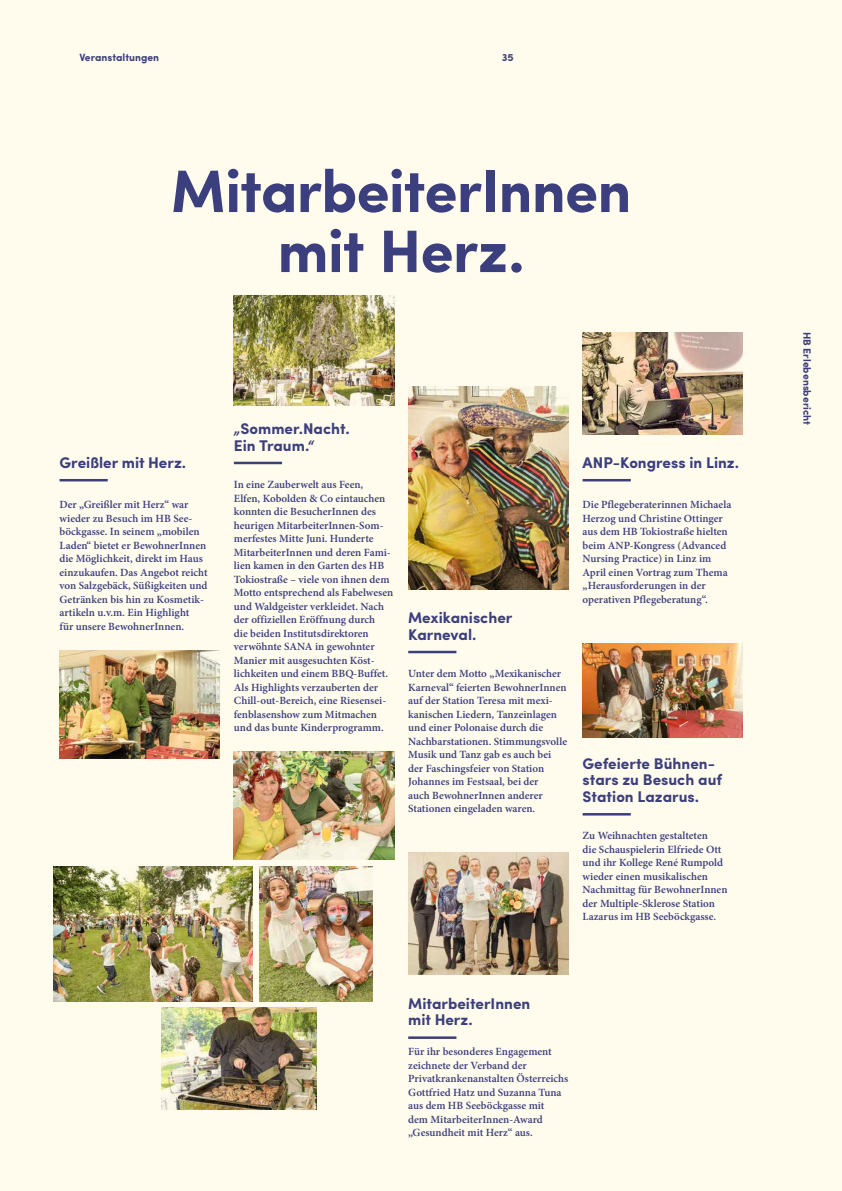
<style>
.page{position:relative;width:842px;height:1191px;background:#fff}
.page>*{position:absolute;margin:0;border:0;box-sizing:border-box;transform-origin:0 0}
.t1{font:700 60px/60px "Sofia Pro";letter-spacing:-.015em;color:#3c4087;text-align:center}
.t2{font:700 15.5px/16.5px "Sofia Pro";color:#3c4087}
.t3{font:600 11px/13.5px "Minion Pro";color:#3c4087}
.t4{font:700 10.5px "Sofia Pro";color:#3c4087}
</style>
<div class="page">
<img style="left:0;top:0;width:842px;height:1191px">
<p class="t4" style="left:79px;top:49px;width:81px">Veranstaltungen</p>
<p class="t4" style="left:502px;top:49px;width:14px">35</p>
<h1 class="t1" style="left:171px;top:157px;width:462px">MitarbeiterInnen mit Herz.</h1>
<h2 class="t2" style="left:60px;top:453px;width:128px">Greißler mit Herz.</h2>
<p class="t3" style="left:60px;top:498px;width:150px">Der „Greißler mit Herz“ war wieder zu Besuch im HB See&shy;böckgasse. In seinem „mobilen<br>Laden“ bietet er BewohnerInnen die Möglichkeit, direkt im Haus einzukaufen. Das Angebot reicht von Salzgebäck, Süßigkeiten und<br>Getränken bis hin zu Kosmetik&shy;artikeln u.v.m. Ein Highlight<br>für unsere BewohnerInnen.</p>
<h2 class="t2" style="left:234px;top:419px;width:117px">„Sommer.Nacht.<br>Ein Traum.“</h2>
<p class="t3" style="left:234px;top:478px;width:161px">In eine Zauberwelt aus Feen,<br>Elfen, Kobolden &amp; Co eintauchen konnten die BesucherInnen des heurigen MitarbeiterInnen-Som&shy;merfestes Mitte Juni. Hunderte<br>MitarbeiterInnen und deren Fami&shy;lien kamen in den Garten des HB<br>Tokiostraße – viele von ihnen dem<br>Motto entsprechend als Fabelwesen und Waldgeister verkleidet. Nach der offiziellen Eröffnung durch<br>die beiden Institutsdirektoren verwöhnte SANA in gewohnter<br>Manier mit ausgesuchten Köst&shy;lichkeiten und einem BBQ-Buffet.<br>Als Highlights verzauberten der<br>Chill-out-Bereich, eine Riesensei&shy;fenblasenshow zum Mitmachen und das bunte Kinderprogramm.</p>
<h2 class="t2" style="left:408px;top:608px;width:106px">Mexikanischer<br>Karneval.</h2>
<p class="t3" style="left:408px;top:666px;width:160px">Unter dem Motto „Mexikanischer<br>Karneval“ feierten BewohnerInnen auf der Station Teresa mit mexi&shy;kanischen Liedern, Tanzeinlagen und einer Polonaise durch die<br>Nachbarstationen. Stimmungsvolle<br>Musik und Tanz gab es auch bei der Faschingsfeier von Station<br>Johannes im Festsaal, bei der<br>auch BewohnerInnen anderer<br>Stationen eingeladen waren.</p>
<h2 class="t2" style="left:583px;top:453px;width:158px">ANP-Kongress in Linz.</h2>
<p class="t3" style="left:583px;top:498px;width:150px">Die Pflegeberaterinnen Michaela<br>Herzog und Christine Ottinger aus dem HB Tokiostraße hielten beim ANP-Kongress (Advanced<br>Nursing Practice) in Linz im<br>April einen Vortrag zum Thema „Herausforderungen in der operativen Pflegeberatung“.</p>
<h2 class="t2" style="left:583px;top:754px;width:141px">Gefeierte Bühnen&shy;stars zu Besuch auf<br>Station Lazarus.</h2>
<p class="t3" style="left:583px;top:828px;width:146px">Zu Weihnachten gestalteten<br>die Schauspielerin Elfriede Ott und ihr Kollege René Rumpold wieder einen musikalischen<br>Nachmittag für BewohnerInnen der Multiple-Sklerose Station<br>Lazarus im HB Seeböckgasse.</p>
<h2 class="t2" style="left:408px;top:994px;width:124px">MitarbeiterInnen mit Herz.</h2>
<p class="t3" style="left:408px;top:1045px;width:162px">Für ihr besonderes Engagement zeichnete der Verband der<br>Privatkrankenanstalten Österreichs<br>Gottfried Hatz und Suzanna Tuna aus dem HB Seeböckgasse mit<br>dem MitarbeiterInnen-Award „Gesundheit mit Herz“ aus.</p>
<p class="t4" style="left:815px;top:332px;width:95px;rotate:90deg">HB Erlebensbericht</p>
</div>
